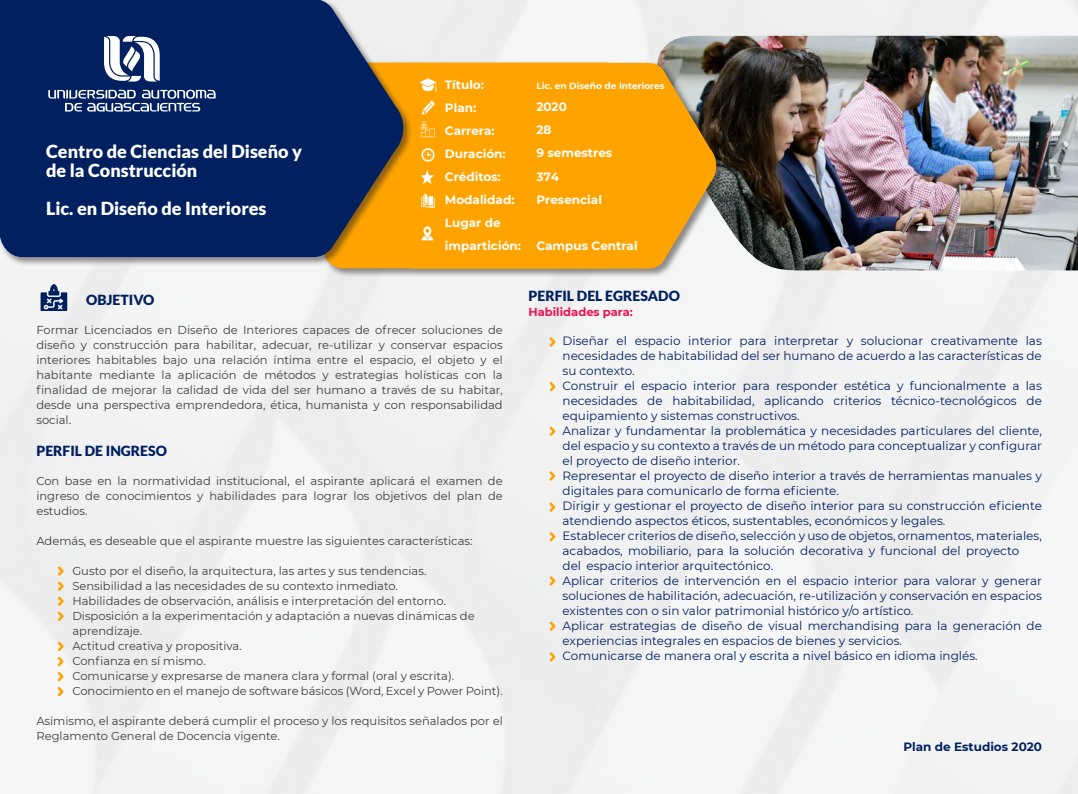
<style>
.page{position:relative;width:1078px;height:794px;background:#fff}
.page>*{position:absolute;margin:0;border:0;box-sizing:border-box;transform-origin:0 0}
.Texto_banner_azul_ma{font:900 18px/19px "Lato";color:#fff}
.Subtitulos_apartados{font:900 14px "Lato";color:#00205f}
.texto_corrido{font:12px/15px "Montserrat";color:#00205f}
.texto_corrido-2{font:700 12px/23px "Montserrat";color:#fff}
.texto_corrido-3{font:700 12px "Montserrat";color:#00205f}
.Texto_banner_amarill{font:700 12px "Montserrat";color:#fff}
.texto_corrido-4{font:11.5px/15px "Montserrat";color:#3e3e3f;text-align:justify}
.Textos_color_magenta{font:700 11.5px "Montserrat";color:#ed1156}
.texto_corrido-5{font:700 9px "Montserrat";color:#fff}
</style>
<div class="page">
<svg style="left:58px;top:642px;width:6px;height:9px"></svg>
<svg style="left:58px;top:566px;width:6px;height:55px"></svg>
<svg style="left:58px;top:657px;width:6px;height:9px"></svg>
<svg style="left:58px;top:672px;width:6px;height:9px"></svg>
<svg style="left:58px;top:687px;width:6px;height:9px"></svg>
<svg style="left:41px;top:284px;width:26px;height:27px"></svg>
<svg style="left:549px;top:337px;width:6px;height:10px"></svg>
<svg style="left:549px;top:382px;width:6px;height:9px"></svg>
<svg style="left:549px;top:427px;width:6px;height:9px"></svg>
<svg style="left:549px;top:471px;width:6px;height:10px"></svg>
<svg style="left:549px;top:502px;width:6px;height:10px"></svg>
<svg style="left:549px;top:621px;width:6px;height:10px"></svg>
<svg style="left:549px;top:576px;width:6px;height:10px"></svg>
<svg style="left:549px;top:532px;width:6px;height:9px"></svg>
<svg style="left:549px;top:652px;width:6px;height:10px"></svg>
<img style="left:656px;top:36px;width:421px;height:234px">
<div style="left:321px;top:61px;width:404px;height:217px;background:#231f20;opacity:.5"></div>
<svg style="left:396px;top:63px;width:322px;height:206px"></svg>
<div style="left:323px;top:63px;width:382px;height:205px;background:#ffa300"></div>
<div style="left:0;top:0;width:413px;height:266px;background:#231f20;opacity:.5"></div>
<svg style="left:0;top:0;width:405px;height:257px;background:#172f5e"></svg>
<svg style="left:104px;top:36px;width:56px;height:46px"></svg>
<svg style="left:48px;top:90px;width:167px;height:22px;background:#4f6590"></svg>
<svg style="left:419px;top:78px;width:17px;height:14px"></svg>
<svg style="left:421px;top:101px;width:13px;height:14px"></svg>
<svg style="left:421px;top:148px;width:14px;height:14px"></svg>
<svg style="left:420px;top:170px;width:14px;height:14px"></svg>
<svg style="left:421px;top:194px;width:13px;height:14px"></svg>
<svg style="left:421px;top:121px;width:13px;height:16px"></svg>
<svg style="left:421px;top:226px;width:12px;height:14px"></svg>
<p class="Texto_banner_azul_ma" style="left:46px;top:142px;width:257px">Centro de Ciencias del Diseño y de la Construcción</p>
<p class="Texto_banner_azul_ma" style="left:46px;top:199px;width:222px">Lic. en Diseño de Interiores</p>
<p class="texto_corrido-2" style="left:445px;top:73px;width:40px">Título:</p>
<p class="texto_corrido-2" style="left:445px;top:96px;width:33px">Plan:</p>
<p class="texto_corrido-2" style="left:445px;top:119px;width:51px">Carrera:</p>
<p class="texto_corrido-2" style="left:445px;top:142px;width:62px">Duración:</p>
<p class="Texto_banner_amarill" style="left:445px;top:168px;width:57px">Créditos:</p>
<p class="texto_corrido-2" style="left:445px;top:188px;width:71px">Modalidad:</p>
<p class="texto_corrido-2" style="left:445px;top:211px;width:57px">Lugar de</p>
<p class="texto_corrido-2" style="left:445px;top:234px;width:77px">impartición:</p>
<p class="texto_corrido-5" style="left:536px;top:79px;width:130px">Lic. en Diseño de Interiores</p>
<p class="texto_corrido-2" style="left:536px;top:95px;width:77px">2020<br>28<br>9 semestres<br>374<br>Presencial</p>
<p class="texto_corrido-2" style="left:536px;top:233px;width:103px">Campus Central</p>
<p class="Subtitulos_apartados" style="left:86px;top:291px;width:70px">OBJETIVO</p>
<p class="texto_corrido-4" style="left:36px;top:322px;width:468px">Formar Licenciados en Diseño de Interiores capaces de ofrecer soluciones de diseño y construcción para habilitar, adecuar, re-utilizar y conservar espacios interiores habitables bajo una relación íntima entre el espacio, el objeto y el habitante mediante la aplicación de métodos y estrategias holísticas con la finalidad de mejorar la calidad de vida del ser humano a través de su habitar, desde una perspectiva emprendedora, ética, humanista y con responsabilidad social.</p>
<p class="Subtitulos_apartados" style="left:36px;top:442px;width:132px">PERFIL DE INGRESO</p>
<p class="texto_corrido-4" style="left:36px;top:473px;width:468px">Con base en la normatividad institucional, el aspirante aplicará el examen de ingreso de conocimientos y habilidades para lograr los objetivos del plan de estudios.</p>
<p class="texto_corrido-4" style="left:36px;top:533px;width:437px">Además, es deseable que el aspirante muestre las siguientes características:</p>
<p class="texto_corrido-4" style="left:72px;top:563px;width:355px">Gusto por el diseño, la arquitectura, las artes y sus tendencias.</p>
<p class="texto_corrido-4" style="left:72px;top:578px;width:327px">Sensibilidad a las necesidades de su contexto inmediato.</p>
<p class="texto_corrido-4" style="left:72px;top:593px;width:375px">Habilidades de observación, análisis e interpretación del entorno.</p>
<p class="texto_corrido-4" style="left:72px;top:608px;width:403px">Disposición a la experimentación y adaptación a nuevas dinámicas de</p>
<p class="texto_corrido-4" style="left:72px;top:623px;width:71px">aprendizaje.</p>
<p class="texto_corrido-4" style="left:72px;top:638px;width:171px">Actitud creativa y propositiva.</p>
<p class="texto_corrido-4" style="left:72px;top:653px;width:135px">Confianza en sí mismo.</p>
<p class="texto_corrido-4" style="left:72px;top:668px;width:383px">Comunicarse y expresarse de manera clara y formal (oral y escrita).</p>
<p class="texto_corrido-4" style="left:72px;top:683px;width:432px">Conocimiento en el manejo de software básicos (Word, Excel y Power Point).</p>
<p class="texto_corrido-4" style="left:36px;top:713px;width:468px">Asimismo, el aspirante deberá cumplir el proceso y los requisitos señalados por el<br>Reglamento General de Docencia vigente.</p>
<p class="Subtitulos_apartados" style="left:528px;top:288px;width:153px">PERFIL DEL EGRESADO</p>
<p class="Textos_color_magenta" style="left:528px;top:304px;width:106px">Habilidades para:</p>
<p class="texto_corrido" style="left:562px;top:333px;width:481px">Diseñar el espacio interior para interpretar y solucionar creativamente las necesidades de habitabilidad del ser humano de acuerdo a las características de su contexto.<br>Construir el espacio interior para responder estética y funcionalmente a las necesidades de habitabilidad, aplicando criterios técnico-tecnológicos de equipamiento y sistemas constructivos.<br>Analizar y fundamentar la problemática y necesidades particulares del cliente, del espacio y su contexto a través de un método para conceptualizar y configurar el proyecto de diseño interior.<br>Representar el proyecto de diseño interior a través de herramientas manuales y digitales para comunicarlo de forma eficiente.<br>Dirigir y gestionar el proyecto de diseño interior para su construcción eficiente atendiendo aspectos éticos, sustentables, económicos y legales.<br>Establecer criterios de diseño, selección y uso de objetos, ornamentos, materiales, acabados, mobiliario, para la solución decorativa y funcional del proyecto<br>del espacio interior arquitectónico.<br>Aplicar criterios de intervención en el espacio interior para valorar y generar soluciones de habilitación, adecuación, re-utilización y conservación en espacios existentes con o sin valor patrimonial histórico y/o artístico.<br>Aplicar estrategias de diseño de visual merchandising para la generación de experiencias integrales en espacios de bienes y servicios.<br>Comunicarse de manera oral y escrita a nivel básico en idioma inglés.</p>
<p class="texto_corrido-3" style="left:903px;top:738px;width:140px">Plan de Estudios 2020</p>
</div>
